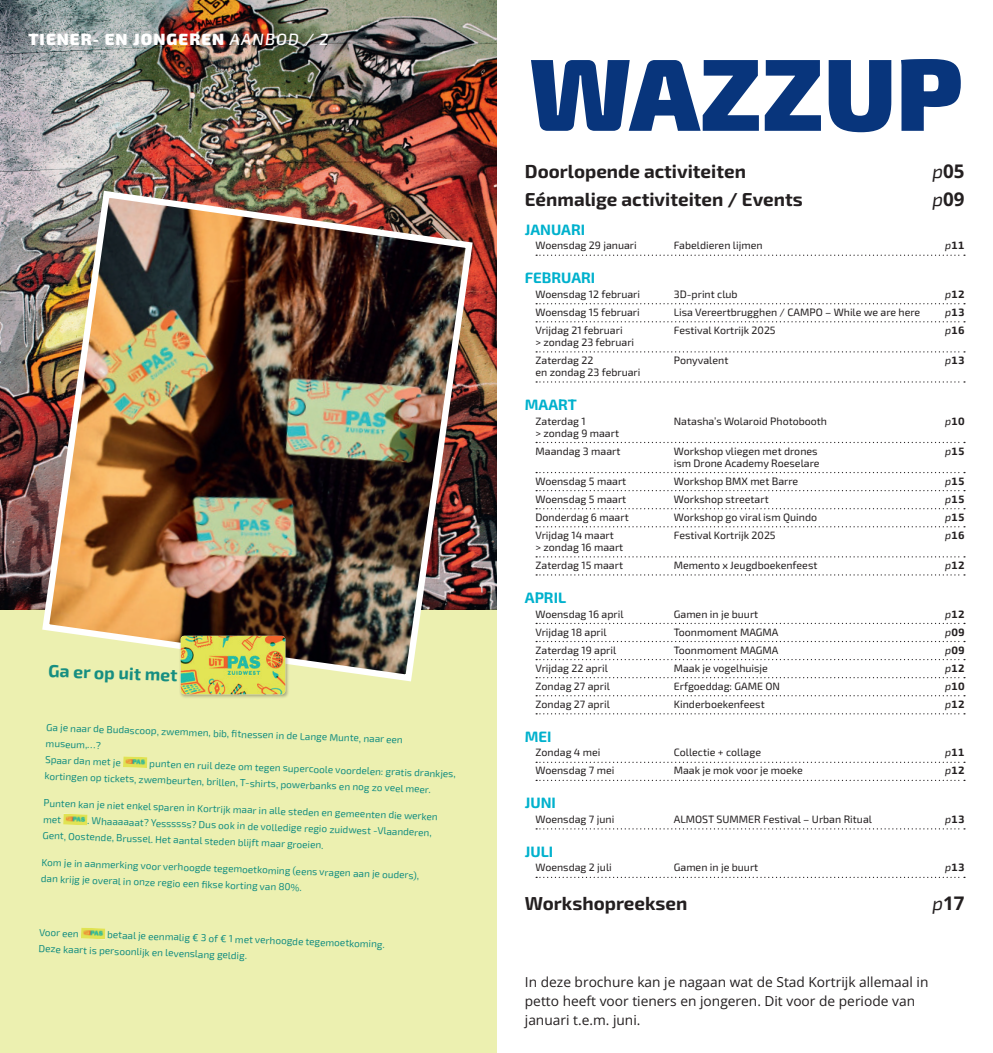
<style>
.page{position:relative;width:993px;height:1053px;background:#fff}
.page>*{position:absolute;margin:0;border:0;box-sizing:border-box;transform-origin:0 0}
.t1{font:900 102.5px "Exo 2";color:#08357c}
.t2{font:700 18.75px "Exo 2";color:#231f20}
.t3{font:700 18.75px "Open Sans";color:#231f20}
.t4{font:700 17.5px "Exo 2";color:#168e81}
.t5{font:900 16.25px "Exo 2";letter-spacing:.07em;color:#fff}
.t6{font:700 15px "Exo 2";color:#00b1cd}
.t7{font:13.75px/18.8px "Open Sans";color:#231f20}
.t8{font:10.62px/18.1px "Exo 2";color:#231f20}
.t9{font:700 10.62px "Exo 2";color:#231f20}
.t10{font:10px/16.2px "Exo 2";color:#168e81}
.s1{font-weight:500;font-style:italic}
.s2{font-family:"Exo 2";font-weight:400;font-style:italic}
.s3{font-weight:400;font-style:italic}
</style>
<div class="page">
<div style="left:0;top:609px;width:496px;height:443px;background:#ecf0b0"></div>
<img style="left:0;top:0;width:496px;height:609px">
<svg style="left:536px;top:254px;width:428px;height:2px"></svg>
<svg style="left:536px;top:303px;width:428px;height:1px"></svg>
<svg style="left:536px;top:321px;width:428px;height:1px"></svg>
<svg style="left:536px;top:351px;width:428px;height:1px"></svg>
<svg style="left:536px;top:381px;width:428px;height:1px"></svg>
<svg style="left:536px;top:442px;width:428px;height:1px"></svg>
<svg style="left:536px;top:472px;width:428px;height:1px"></svg>
<svg style="left:536px;top:490px;width:428px;height:1px"></svg>
<svg style="left:536px;top:508px;width:428px;height:1px"></svg>
<svg style="left:536px;top:526px;width:428px;height:1px"></svg>
<svg style="left:536px;top:556px;width:428px;height:1px"></svg>
<svg style="left:536px;top:574px;width:428px;height:1px"></svg>
<svg style="left:536px;top:622px;width:428px;height:2px"></svg>
<svg style="left:536px;top:641px;width:428px;height:1px"></svg>
<svg style="left:536px;top:659px;width:428px;height:1px"></svg>
<svg style="left:536px;top:677px;width:428px;height:1px"></svg>
<svg style="left:536px;top:695px;width:428px;height:1px"></svg>
<svg style="left:536px;top:713px;width:428px;height:1px"></svg>
<svg style="left:536px;top:761px;width:428px;height:1px"></svg>
<svg style="left:536px;top:779px;width:428px;height:2px"></svg>
<svg style="left:536px;top:828px;width:428px;height:1px"></svg>
<svg style="left:536px;top:876px;width:423px;height:1px"></svg>
<img style="left:39px;top:187px;width:437px;height:495px">
<img style="left:123px;top:756px;width:24px;height:12px">
<img style="left:63px;top:813px;width:24px;height:12px">
<img style="left:81px;top:927px;width:24px;height:12px">
<div style="left:179px;top:634px;width:110px;height:64px;background:#231f20;opacity:.33"></div>
<img style="left:181px;top:635px;width:104px;height:59px">
<h3 class="t5" style="left:28px;top:28px;width:302px">TIENER- EN JONGEREN <span class="s1">AANBOD / 2</span></h3>
<h3 class="t4" style="left:49px;top:658px;width:131px;rotate:2deg">Ga er op uit met</h3>
<p class="t10" style="left:47px;top:718px;width:358px;rotate:2deg">Ga je naar de Budascoop, zwemmen, bib, fi tnessen in de Lange Munte, naar een museum,…?<br>Spaar dan met je</p>
<p class="t10" style="left:45px;top:751px;width:412px;text-indent:104px;rotate:2deg">punten en ruil deze om tegen supercoole voordelen: gratis drankjes, kortingen op tickets, zwembeurten, brillen, T-shirts, powerbanks en nog zo veel meer.</p>
<p class="t10" style="left:44px;top:794px;width:396px;rotate:2deg">Punten kan je niet enkel sparen in Kortrijk maar in alle steden en gemeenten die werken met</p>
<p class="t10" style="left:43px;top:810px;width:390px;text-indent:44px;rotate:2deg">. Whaaaaaat? Yessssss? Dus ook in de volledige regio zuidwest -Vlaanderen,<br>Gent, Oostende, Brussel. Het aantal steden blijft maar groeien.</p>
<p class="t10" style="left:42px;top:853px;width:379px;rotate:2deg">Kom je in aanmerking voor verhoogde tegemoetkoming (eens vragen aan je ouders), dan krijg je overal in onze regio een fi kse korting van 80%.</p>
<p class="t10" style="left:39px;top:923px;width:41px;rotate:2deg">Voor een</p>
<p class="t10" style="left:39px;top:923px;width:347px;text-indent:68px;rotate:2deg">betaal je eenmalig € 3 of € 1 met verhoogde tegemoetkoming.<br>Deze kaart is persoonlijk en levenslang geldig.</p>
<h1 class="t1" style="left:528px;top:23px;width:435px">WAZZUP</h1>
<h2 class="t2" style="left:524px;top:158px;width:222px">Doorlopende activiteiten</h2>
<h2 class="t3" style="left:932px;top:159px;width:34px"><span class="s2">p</span>05</h2>
<h2 class="t2" style="left:524px;top:186px;width:279px">Eénmalige activiteiten / Events</h2>
<h2 class="t3" style="left:932px;top:186px;width:34px"><span class="s2">p</span>09</h2>
<h3 class="t6" style="left:524px;top:219px;width:62px">JANUARI</h3>
<p class="t8" style="left:535px;top:236px;width:103px">Woensdag 29 januari</p>
<p class="t8" style="left:673px;top:236px;width:90px">Fabeldieren lijmen</p>
<p class="t9" style="left:944px;top:238px;width:21px"><span class="s3">p</span>11</p>
<h3 class="t6" style="left:524px;top:267px;width:72px">FEBRUARI</h3>
<p class="t8" style="left:535px;top:284px;width:106px">Woensdag 12 februari</p>
<p class="t8" style="left:673px;top:284px;width:65px">3D-print club</p>
<p class="t9" style="left:944px;top:286px;width:21px"><span class="s3">p</span>12</p>
<p class="t8" style="left:535px;top:302px;width:106px">Woensdag 15 februari</p>
<p class="t8" style="left:673px;top:302px;width:248px">Lisa Vereertbrugghen / CAMPO – While we are here</p>
<p class="t9" style="left:944px;top:305px;width:21px"><span class="s3">p</span>13</p>
<p class="t8" style="left:535px;top:321px;width:89px">Vrijdag 21 februari</p>
<p class="t8" style="left:673px;top:321px;width:103px">Festival Kortrijk 2025</p>
<p class="t9" style="left:944px;top:323px;width:21px"><span class="s3">p</span>16</p>
<p class="t8" style="left:535px;top:333px;width:100px">&gt; zondag 23 februari<br>Zaterdag 22</p>
<p class="t8" style="left:673px;top:351px;width:56px">Ponyvalent</p>
<p class="t9" style="left:944px;top:353px;width:21px"><span class="s3">p</span>13</p>
<p class="t8" style="left:535px;top:363px;width:106px">en zondag 23 februari</p>
<h3 class="t6" style="left:524px;top:394px;width:53px">MAART</h3>
<p class="t8" style="left:535px;top:411px;width:52px">Zaterdag 1</p>
<p class="t8" style="left:673px;top:411px;width:155px">Natasha’s Wolaroid Photobooth</p>
<p class="t9" style="left:944px;top:413px;width:21px"><span class="s3">p</span>10</p>
<p class="t8" style="left:535px;top:423px;width:86px">&gt; zondag 9 maart<br>Maandag 3 maart</p>
<p class="t8" style="left:673px;top:441px;width:145px">Workshop vliegen met drones</p>
<p class="t9" style="left:944px;top:443px;width:21px"><span class="s3">p</span>15</p>
<p class="t8" style="left:673px;top:453px;width:147px">ism Drone Academy Roeselare</p>
<p class="t8" style="left:535px;top:471px;width:92px">Woensdag 5 maart</p>
<p class="t8" style="left:673px;top:471px;width:126px">Workshop BMX met Barre</p>
<p class="t9" style="left:944px;top:473px;width:21px"><span class="s3">p</span>15</p>
<p class="t8" style="left:535px;top:489px;width:92px">Woensdag 5 maart</p>
<p class="t8" style="left:673px;top:489px;width:96px">Workshop streetart</p>
<p class="t9" style="left:944px;top:491px;width:21px"><span class="s3">p</span>15</p>
<p class="t8" style="left:535px;top:507px;width:95px">Donderdag 6 maart</p>
<p class="t8" style="left:673px;top:507px;width:145px">Workshop go viral ism Quindo</p>
<p class="t9" style="left:944px;top:509px;width:21px"><span class="s3">p</span>15</p>
<p class="t8" style="left:535px;top:525px;width:80px">Vrijdag 14 maart</p>
<p class="t8" style="left:673px;top:525px;width:103px">Festival Kortrijk 2025</p>
<p class="t9" style="left:944px;top:527px;width:21px"><span class="s3">p</span>16</p>
<p class="t8" style="left:535px;top:537px;width:89px">&gt; zondag 16 maart<br>Zaterdag 15 maart</p>
<p class="t8" style="left:673px;top:555px;width:145px">Memento x Jeugdboekenfeest</p>
<p class="t9" style="left:944px;top:557px;width:21px"><span class="s3">p</span>12</p>
<h3 class="t6" style="left:524px;top:587px;width:43px">APRIL</h3>
<p class="t8" style="left:535px;top:604px;width:90px">Woensdag 16 april</p>
<p class="t8" style="left:673px;top:604px;width:86px">Gamen in je buurt</p>
<p class="t9" style="left:944px;top:606px;width:21px"><span class="s3">p</span>12</p>
<p class="t8" style="left:535px;top:622px;width:73px">Vrijdag 18 april</p>
<p class="t8" style="left:673px;top:622px;width:106px">Toonmoment MAGMA</p>
<p class="t9" style="left:944px;top:624px;width:21px"><span class="s3">p</span>09</p>
<p class="t8" style="left:535px;top:640px;width:82px">Zaterdag 19 april</p>
<p class="t8" style="left:673px;top:640px;width:106px">Toonmoment MAGMA</p>
<p class="t9" style="left:944px;top:642px;width:21px"><span class="s3">p</span>09</p>
<p class="t8" style="left:535px;top:658px;width:74px">Vrijdag 22 april</p>
<p class="t8" style="left:673px;top:658px;width:96px">Maak je vogelhuisje</p>
<p class="t9" style="left:944px;top:660px;width:21px"><span class="s3">p</span>12</p>
<p class="t8" style="left:535px;top:676px;width:76px">Zondag 27 april</p>
<p class="t8" style="left:673px;top:676px;width:108px">Erfgoeddag: GAME ON</p>
<p class="t9" style="left:944px;top:678px;width:21px"><span class="s3">p</span>10</p>
<p class="t8" style="left:535px;top:694px;width:76px">Zondag 27 april</p>
<p class="t8" style="left:673px;top:694px;width:92px">Kinderboekenfeest</p>
<p class="t9" style="left:944px;top:696px;width:21px"><span class="s3">p</span>12</p>
<h3 class="t6" style="left:524px;top:726px;width:28px">MEI</h3>
<p class="t8" style="left:535px;top:743px;width:66px">Zondag 4 mei</p>
<p class="t8" style="left:673px;top:743px;width:89px">Collectie + collage</p>
<p class="t9" style="left:944px;top:745px;width:21px"><span class="s3">p</span>11</p>
<p class="t8" style="left:535px;top:761px;width:80px">Woensdag 7 mei</p>
<p class="t8" style="left:673px;top:761px;width:130px">Maak je mok voor je moeke</p>
<p class="t9" style="left:944px;top:763px;width:21px"><span class="s3">p</span>12</p>
<h3 class="t6" style="left:524px;top:792px;width:33px">JUNI</h3>
<p class="t8" style="left:535px;top:809px;width:80px">Woensdag 7 juni</p>
<p class="t8" style="left:673px;top:809px;width:200px">ALMOST SUMMER Festival – Urban Ritual</p>
<p class="t9" style="left:944px;top:811px;width:21px"><span class="s3">p</span>13</p>
<h3 class="t6" style="left:524px;top:841px;width:30px">JULI</h3>
<p class="t8" style="left:535px;top:858px;width:78px">Woensdag 2 juli</p>
<p class="t8" style="left:673px;top:858px;width:86px">Gamen in je buurt</p>
<p class="t9" style="left:944px;top:860px;width:21px"><span class="s3">p</span>13</p>
<h2 class="t2" style="left:524px;top:890px;width:164px">Workshopreeksen</h2>
<h2 class="t3" style="left:932px;top:890px;width:34px"><span class="s2">p</span>17</h2>
<p class="t7" style="left:524px;top:972px;width:405px">In deze brochure kan je nagaan wat de Stad Kortrijk allemaal in petto heeft voor tieners en jongeren. Dit voor de periode van januari t.e.m. juni.</p>
</div>
